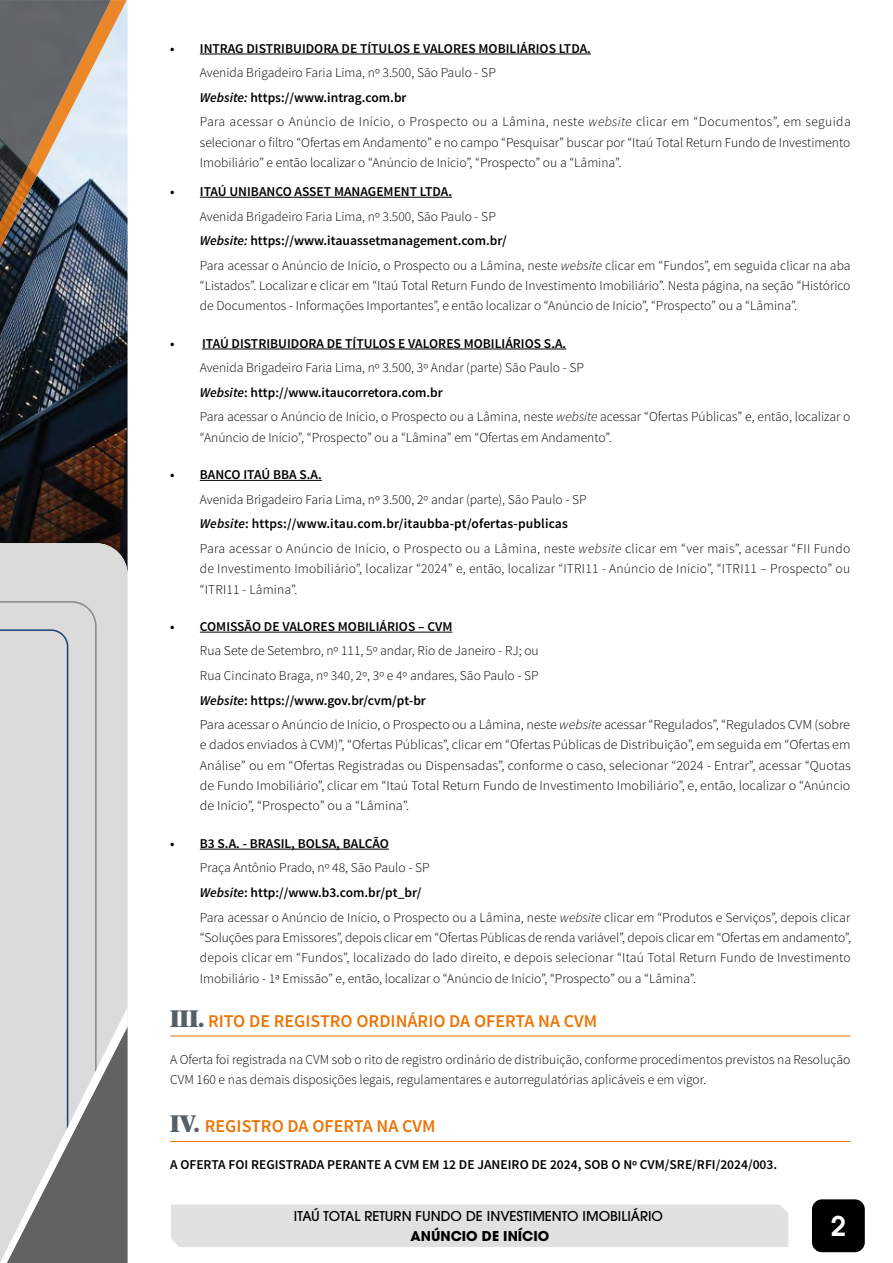
<style>
.page{position:relative;width:893px;height:1263px;background:#fff}
.page>*{position:absolute;margin:0;border:0;box-sizing:border-box;transform-origin:0 0}
.t1{font:600 27px "ITC Avant Garde Pro";color:#fff}
.t2{font:600 18px "Source Sans Pro";color:#ec7404}
.t3{font:300 13.5px/24.6px "Source Sans Pro";color:#000}
.t4{font:300 13.5px/20.4px "Source Sans Pro";color:#000;text-align:justify;scale:1.04 1}
.t5{font:600 13.5px "Source Sans Pro";color:#000}
.t6{font:300 13.5px/24.6px "Source Sans Pro";letter-spacing:.025em;color:#000}
.t7{font:300 13.5px/24.6px "Source Sans Pro";letter-spacing:.03em;color:#000}
.t8{font:500 13.5px "ITC Avant Garde Pro";color:#000}
.t9{font:700 13.5px "ITC Avant Garde Pro";color:#000}
.s1{font-weight:600;font-style:italic}
.s2{font-weight:600}
.s3{font-style:italic}
.s4{font-family:"Publico";font-weight:900;font-size:24px;color:#555f66}
</style>
<div class="page">
<div style="left:171px;top:1204px;width:617px;height:43px;background:#e1e1e1"></div>
<div style="left:812px;top:1199px;width:53px;height:53px;background:#000;border-radius:10px"></div>
<img style="left:0;top:0;width:128px;height:465px">
<img style="left:0;top:0;width:127px;height:248px">
<img style="left:0;top:0;width:111px;height:223px">
<svg style="left:0;top:465px;width:128px;height:164px;background:#756d6a"></svg>
<svg style="left:0;top:601px;width:97px;height:28px;background:#d5d5d5"></svg>
<svg style="left:0;top:629px;width:128px;height:634px;background:#c4c4c4"></svg>
<hr style="left:200px;top:54px;width:391px;height:1px;background:#000">
<hr style="left:200px;top:197px;width:252px;height:1px;background:#000">
<hr style="left:202px;top:349px;width:364px;height:1px;background:#000">
<hr style="left:200px;top:480px;width:122px;height:1px;background:#000">
<hr style="left:200px;top:632px;width:252px;height:1px;background:#000">
<hr style="left:200px;top:849px;width:189px;height:1px;background:#000">
<hr style="left:170px;top:1035px;width:680px;height:1px;background:#ec7404">
<hr style="left:170px;top:1141px;width:680px;height:1px;background:#ec7404">
<p class="t5" style="left:170px;top:40px;width:422px">• INTRAG DISTRIBUIDORA DE TÍTULOS E VALORES MOBILIÁRIOS LTDA.</p>
<p class="t7" style="left:200px;top:61px;width:652px">Avenida Brigadeiro Faria Lima, nº 3.500, São Paulo - SP<br><span class="s1">Website:</span> <span class="s2">https://www.intrag.com.br<br></span>Para acessar o Anúncio de Início, o Prospecto ou a Lâmina, neste <span class="s3">website</span> clicar em “Documentos”, em seguida</p>
<p class="t3" style="left:200px;top:132px;width:652px;line-height:20.4px">selecionar o filtro “Ofertas em Andamento” e no campo “Pesquisar” buscar por “Itaú Total Return Fundo de Investimento<br>Imobiliário” e então localizar o “Anúncio de Início”, “Prospecto” ou a “Lâmina”.</p>
<p class="t5" style="left:170px;top:183px;width:283px">• ITAÚ UNIBANCO ASSET MANAGEMENT LTDA.</p>
<p class="t3" style="left:200px;top:204px;width:652px">Avenida Brigadeiro Faria Lima, nº 3.500, São Paulo - SP<br><span class="s1">Website:</span> <span class="s2">https://www.itauassetmanagement.com.br/<br></span>Para acessar o Anúncio de Início, o Prospecto ou a Lâmina, neste <span class="s3">website</span> clicar em “Fundos”, em seguida clicar na aba</p>
<p class="t3" style="left:200px;top:275px;width:652px;line-height:20.4px">“Listados”. Localizar e clicar em “Itaú Total Return Fundo de Investimento Imobiliário”. Nesta página, na seção “Histórico de Documentos - Informações Importantes”, e então localizar o “Anúncio de Início”, “Prospecto” ou a “Lâmina”.</p>
<p class="t5" style="left:170px;top:335px;width:398px">• ITAÚ DISTRIBUIDORA DE TÍTULOS E VALORES MOBILIÁRIOS S.A.</p>
<p class="t3" style="left:200px;top:356px;width:652px">Avenida Brigadeiro Faria Lima, nº 3.500, 3º Andar (parte) São Paulo - SP<br><span class="s1">Website</span><span class="s2">: http://www.itaucorretora.com.br<br></span>Para acessar o Anúncio de Início, o Prospecto ou a Lâmina, neste <span class="s3">website</span> acessar “Ofertas Públicas” e, então, localizar o</p>
<p class="t3" style="left:200px;top:425px;width:413px">“Anúncio de Início”, “Prospecto” ou a “Lâmina” em “Ofertas em Andamento”.</p>
<p class="t5" style="left:170px;top:466px;width:153px">• BANCO ITAÚ BBA S.A.</p>
<p class="t6" style="left:200px;top:487px;width:652px">Avenida Brigadeiro Faria Lima, nº 3.500, 2º andar (parte), São Paulo - SP<br><span class="s1">Website</span><span class="s2">: https://www.itau.com.br/itaubba-pt/ofertas-publicas<br></span>Para acessar o Anúncio de Início, o Prospecto ou a Lâmina, neste <span class="s3">website</span> clicar em “ver mais”, acessar “FII Fundo</p>
<p class="t3" style="left:200px;top:559px;width:652px;line-height:20.4px">de Investimento Imobiliário”, localizar “2024” e, então, localizar “ITRI11 - Anúncio de Início”, “ITRI11 – Prospecto” ou “ITRI11 - Lâmina”.</p>
<p class="t5" style="left:170px;top:618px;width:284px">• COMISSÃO DE VALORES MOBILIÁRIOS – CVM</p>
<p class="t3" style="left:200px;top:639px;width:652px">Rua Sete de Setembro, nº 111, 5º andar, Rio de Janeiro - RJ; ou<br>Rua Cincinato Braga, nº 340, 2º, 3º e 4º andares, São Paulo - SP<br><span class="s1">Website</span><span class="s2">: https://www.gov.br/cvm/pt-br<br></span>Para acessar o Anúncio de Início, o Prospecto ou a Lâmina, neste <span class="s3">website</span> acessar “Regulados”, “Regulados CVM (sobre</p>
<p class="t4" style="left:200px;top:735px;width:627px">e dados enviados à CVM)”, “Ofertas Públicas”, clicar em “Ofertas Públicas de Distribuição”, em seguida em “Ofertas em Análise” ou em “Ofertas Registradas ou Dispensadas”, conforme o caso, selecionar “2024 - Entrar”, acessar “Quotas de Fundo Imobiliário”, clicar em “Itaú Total Return Fundo de Investimento Imobiliário”, e, então, localizar o “Anúncio de Início”, “Prospecto” ou a “Lâmina”.</p>
<p class="t5" style="left:170px;top:835px;width:220px">• B3 S.A. - BRASIL, BOLSA, BALCÃO</p>
<p class="t3" style="left:200px;top:856px;width:652px">Praça Antônio Prado, nº 48, São Paulo - SP<br><span class="s1">Website</span><span class="s2">: http://www.b3.com.br/pt_br/<br></span>Para acessar o Anúncio de Início, o Prospecto ou a Lâmina, neste <span class="s3">website</span> clicar em “Produtos e Serviços”, depois clicar</p>
<p class="t3" style="left:200px;top:927px;width:653px;line-height:20.4px;text-align:justify">“Soluções para Emissores”, depois clicar em “Ofertas Públicas de renda variável”, depois clicar em “Ofertas em andamento”, depois clicar em “Fundos”, localizado do lado direito, e depois selecionar “Itaú Total Return Fundo de Investimento Imobiliário - 1ª Emissão” e, então, localizar o “Anúncio de Início”, “Prospecto” ou a “Lâmina”.</p>
<h2 class="t2" style="left:170px;top:1009px;width:429px"><span class="s4">III.</span> RITO DE REGISTRO ORDINÁRIO DA OFERTA NA CVM</h2>
<p class="t3" style="left:170px;top:1049px;width:682px;line-height:20.4px">A Oferta foi registrada na CVM sob o rito de registro ordinário de distribuição, conforme procedimentos previstos na Resolução<br>CVM 160 e nas demais disposições legais, regulamentares e autorregulatórias aplicáveis e em vigor.</p>
<h2 class="t2" style="left:170px;top:1115px;width:267px"><span class="s4">IV.</span> REGISTRO DA OFERTA NA CVM</h2>
<p class="t5" style="left:170px;top:1156px;width:609px">A OFERTA FOI REGISTRADA PERANTE A CVM EM 12 DE JANEIRO DE 2024, SOB O Nº CVM/SRE/RFI/2024/003.</p>
<p class="t8" style="left:294px;top:1207px;width:371px">ITAÚ TOTAL RETURN FUNDO DE INVESTIMENTO IMOBILIÁRIO</p>
<p class="t9" style="left:411px;top:1226px;width:140px">ANÚNCIO DE INÍCIO</p>
<h1 class="t1" style="left:831px;top:1208px;width:17px">2</h1>
</div>
